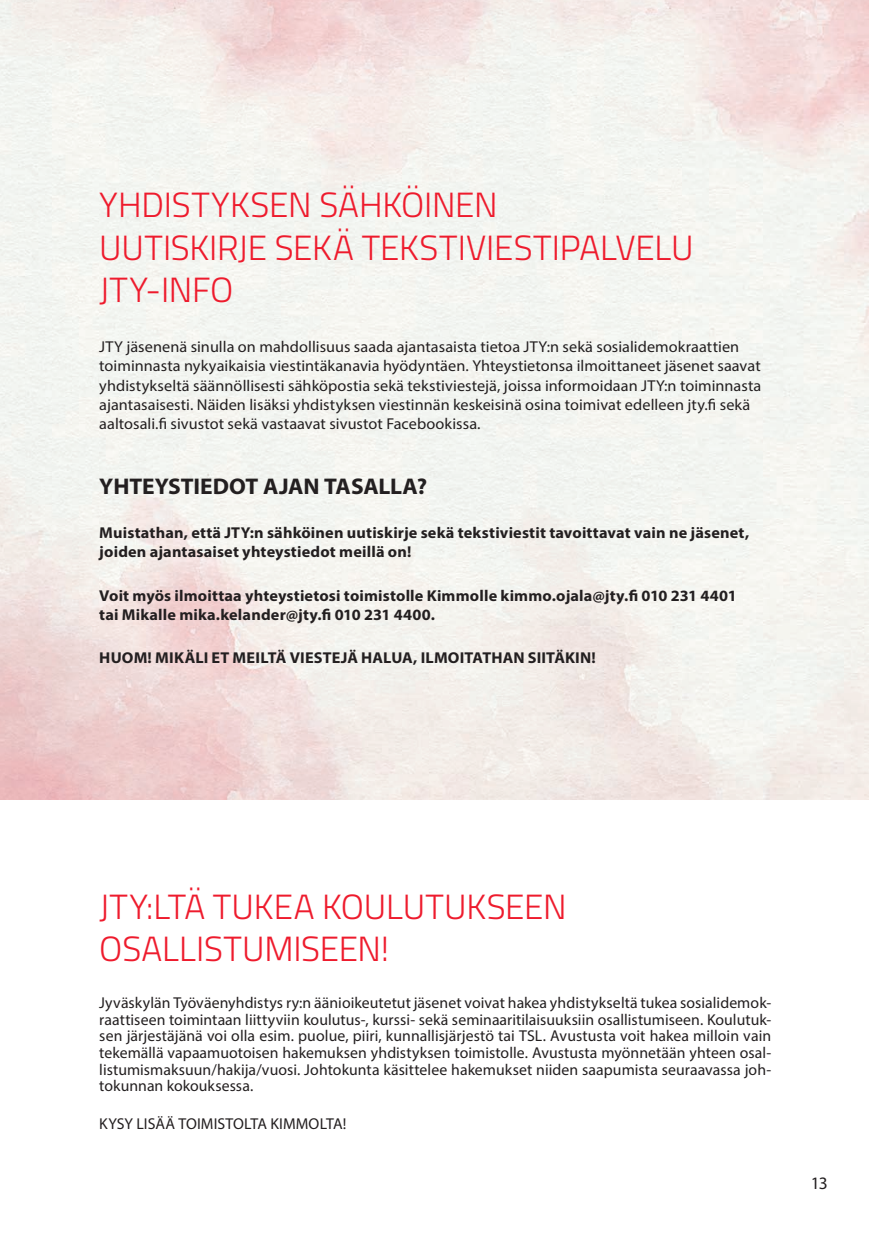
<style>
.page{position:relative;width:869px;height:1241px;background:#fff}
.page>*{position:absolute;margin:0;border:0;box-sizing:border-box;transform-origin:0 0}
.t1{font:300 35px/42px "Titillium Web";letter-spacing:-.005em;color:#ee1b2d}
.t2{font:700 22.75px "Myriad Pro";letter-spacing:-.005em;color:#231f20}
.t3{font:17.5px "Myriad Pro";color:#231f20}
.t4{font:15.75px/16.6px "Myriad Pro";letter-spacing:.005em;color:#231f20;text-align:justify}
.t5{font:700 15.75px/19.2px "Myriad Pro";letter-spacing:.01em;color:#231f20}
</style>
<div class="page">
<h1 class="t1" style="left:99px;top:182px;width:595px">YHDISTYKSEN SÄHKÖINEN<br>UUTISKIRJE SEKÄ TEKSTIVIESTIPALVELU<br>JTY-INFO</h1>
<p class="t4" style="left:99px;top:337px;width:663px;line-height:19.2px;text-align:left">JTY jäsenenä sinulla on mahdollisuus saada ajantasaista tietoa JTY:n sekä sosialidemokraattien toiminnasta nykyaikaisia viestintäkanavia hyödyntäen. Yhteystietonsa ilmoittaneet jäsenet saavat yhdistykseltä säännöllisesti sähköpostia sekä tekstiviestejä, joissa informoidaan JTY:n toiminnasta ajantasaisesti. Näiden lisäksi yhdistyksen viestinnän keskeisinä osina toimivat edelleen jty.fi sekä aaltosali.fi sivustot sekä vastaavat sivustot Facebookissa.</p>
<h2 class="t2" style="left:99px;top:472px;width:329px">YHTEYSTIEDOT AJAN TASALLA?</h2>
<p class="t5" style="left:99px;top:522px;width:651px">Muistathan, että JTY:n sähköinen uutiskirje sekä tekstiviestit tavoittavat vain ne jäsenet, joiden ajantasaiset yhteystiedot meillä on!</p>
<p class="t5" style="left:99px;top:585px;width:638px">Voit myös ilmoittaa yhteystietosi toimistolle Kimmolle kimmo.ojala@jty.fi 010 231 4401 tai Mikalle mika.kelander@jty.fi 010 231 4400.</p>
<p class="t5" style="left:99px;top:648px;width:498px">HUOM! MIKÄLI ET MEILTÄ VIESTEJÄ HALUA, ILMOITATHAN SIITÄKIN!</p>
<h1 class="t1" style="left:99px;top:883px;width:468px">JTY:LTÄ TUKEA KOULUTUKSEEN<br>OSALLISTUMISEEN!</h1>
<p class="t4" style="left:99px;top:993px;width:673px">Jyväskylän Työväenyhdistys ry:n äänioikeutetut jäsenet voivat hakea yhdistykseltä tukea sosialidemok&shy;raattiseen toimintaan liittyviin koulutus-, kurssi- sekä seminaaritilaisuuksiin osallistumiseen. Koulutuk&shy;sen järjestäjänä voi olla esim. puolue, piiri, kunnallisjärjestö tai TSL. Avustusta voit hakea milloin vain tekemällä vapaamuotoisen hakemuksen yhdistyksen toimistolle. Avustusta myönnetään yhteen osal&shy;listumismaksuun/hakija/vuosi. Johtokunta käsittelee hakemukset niiden saapumista seuraavassa joh&shy;tokunnan kokouksessa.</p>
<p class="t4" style="left:99px;top:1115px;width:248px">KYSY LISÄÄ TOIMISTOLTA KIMMOLTA!</p>
<p class="t3" style="left:810px;top:1172px;width:18px">13</p>
</div>
